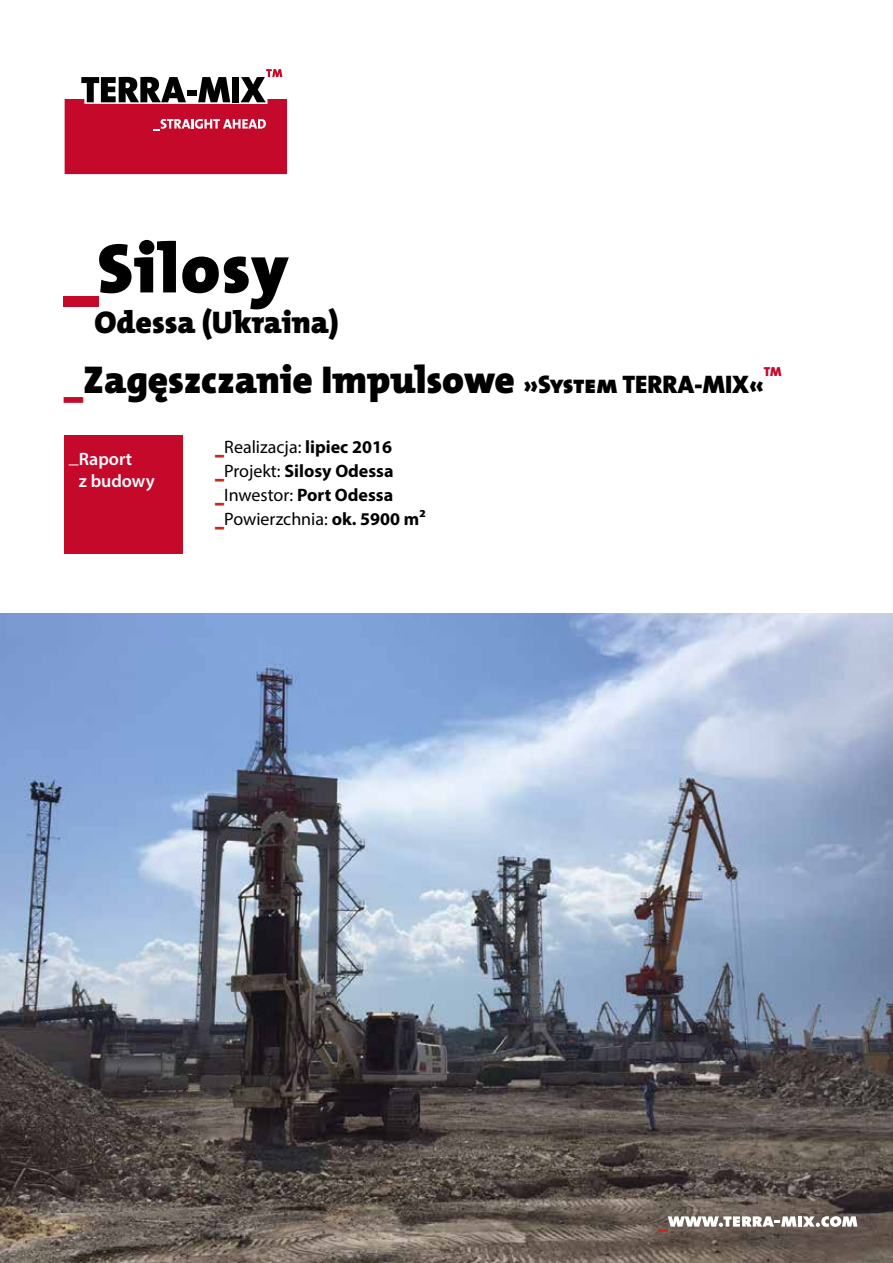
<style>
.page{position:relative;width:893px;height:1263px;background:#fff}
.page>*{position:absolute;margin:0;border:0;box-sizing:border-box;transform-origin:0 0}
.t1{font:900 70.5px "The Mix E2 s";letter-spacing:.02em;color:#000}
.t2{font:70.5px "The Mix Black Caps";color:#c5092b}
.t3{font:900 39px "The Mix E2 s";color:#000}
.t4{font:900 31.5px "The Mix E2 s";color:#000}
.t5{font:19.5px "Myriad Pro";color:#fff}
.t6{font:18px/24px "Myriad Pro";color:#000}
.t7{font:600 18px/21.6px "Myriad Pro";color:#fff}
.t8{font:900 13.05px "The Mix E2 s";color:#c5092b}
.s1{font-family:"The Mix Black Caps";font-weight:400;color:#c5092b}
.s2{font-family:"The Mix Black Caps";font-weight:400;font-size:25.5px}
.s3{font-family:"The Mix Black Caps";color:#c32e1c}
.s4{font-weight:700}
</style>
<div class="page">
<img style="left:0;top:613px;width:893px;height:650px">
<svg style="left:65px;top:69px;width:222px;height:105px"></svg>
<svg style="left:658px;top:1216px;width:139px;height:15px"></svg>
<hr style="left:798px;top:1216px;width:4px;height:10px;background:#fff">
<svg style="left:803px;top:1216px;width:54px;height:11px"></svg>
<div style="left:64px;top:435px;width:118px;height:119px;background:#c5092b"></div>
<h1 class="t1" style="left:97px;top:223px;width:193px">Silosy</h1>
<h3 class="t4" style="left:95px;top:302px;width:246px">Odessa (Ukraina)</h3>
<h2 class="t3" style="left:64px;top:355px;width:702px"><span class="s1">_</span>Zagęszczanie Impulsowe <span class="s2">»System TERRA-MIX«</span></h2>
<p class="t8" style="left:764px;top:364px;width:19px">TM</p>
<h1 class="t2" style="left:64px;top:205px;width:37px">_</h1>
<p class="t5" style="left:69px;top:445px;width:11px">_</p>
<p class="t7" style="left:79px;top:448px;width:77px">Raport<br>z budowy</p>
<p class="t6" style="left:215px;top:434px;width:212px"><span class="s3">_</span>Realizacja: <span class="s4">lipiec 2016 </span><span class="s3">_</span>Projekt: <span class="s4">Silosy Odessa </span><span class="s3">_</span>Inwestor: <span class="s4">Port Odessa </span><span class="s3">_</span>Powierzchnia: <span class="s4">ok. 5900 m²</span></p>
</div>
